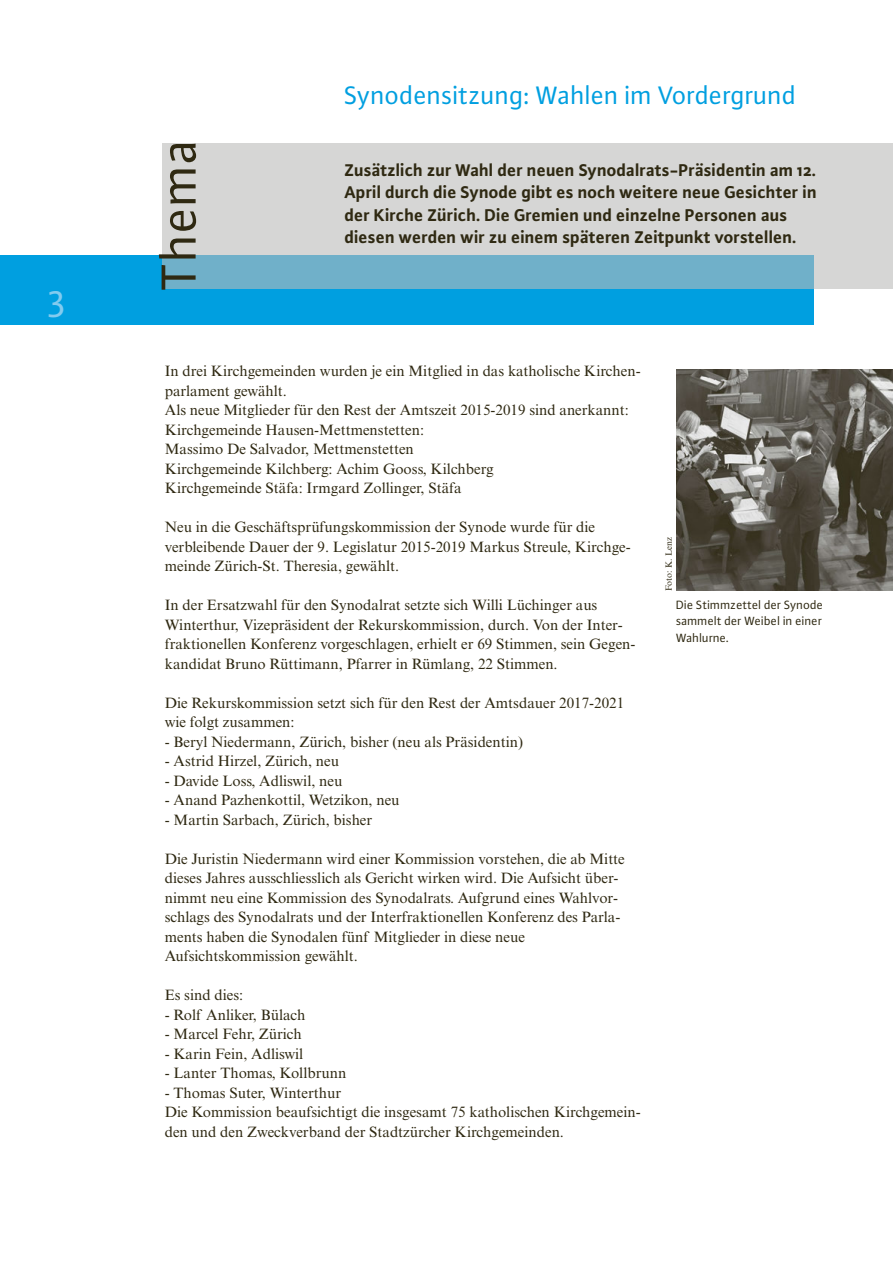
<style>
.page{position:relative;width:893px;height:1263px;background:#fff}
.page>*{position:absolute;margin:0;border:0;box-sizing:border-box;transform-origin:0 0}
.t1{font:52.5px "Plus Sans Pro";letter-spacing:.01em;color:#2f2912}
.t2{font:39px "Plus Sans Pro";color:#82cbef}
.t3{font:27px "Plus Sans Pro";color:#009fe0}
.t4{font:700 18px/22.5px "Plus Sans Pro";color:#2f2912}
.t5{font:15px/19.5px "Times New Roman MT Std";color:#2f2912}
.t6{font:12.75px/16.5px "Plus Sans Pro";color:#2f2912;text-align:justify}
.t7{font:9px "Times New Roman MT Std";color:#2f2912}
</style>
<div class="page">
<div style="left:0;top:255px;width:814px;height:70px;background:#009fe0"></div>
<svg style="left:162px;top:144px;width:731px;height:145px;background:#c0ced2"></svg>
<img style="left:676px;top:369px;width:217px;height:222px">
<h2 class="t2" style="left:49px;top:271px;width:18px">3</h2>
<h1 class="t1" style="left:143px;top:290px;width:153px;rotate:-90deg">Thema</h1>
<h3 class="t3" style="left:344px;top:77px;width:453px">Synodensitzung: Wahlen im Vordergrund</h3>
<p class="t4" style="left:344px;top:157px;width:474px">Zusätzlich zur Wahl der neuen Synodalrats-Präsidentin am 12.<br>April durch die Synode gibt es noch weitere neue Gesichter in der Kirche Zürich. Die Gremien und einzelne Personen aus diesen werden wir zu einem späteren Zeitpunkt vorstellen.</p>
<p class="t5" style="left:165px;top:361px;width:477px">In drei Kirchgemeinden wurden je ein Mitglied in das katholische Kirchen&shy;parlament gewählt.<br>Als neue Mitglieder für den Rest der Amtszeit 2015-2019 sind anerkannt:<br>Kirchgemeinde Hausen-Mettmenstetten:<br>Massimo De Salvador, Mettmenstetten<br>Kirchgemeinde Kilchberg: Achim Gooss, Kilchberg<br>Kirchgemeinde Stäfa: Irmgard Zollinger, Stäfa</p>
<p class="t5" style="left:165px;top:517px;width:467px">Neu in die Geschäftsprüfungskommission der Synode wurde für die verbleibende Dauer der 9. Legislatur 2015-2019 Markus Streule, Kirchge&shy;meinde Zürich-St. Theresia, gewählt.</p>
<p class="t5" style="left:165px;top:595px;width:472px">In der Ersatzwahl für den Synodalrat setzte sich Willi Lüchinger aus Winterthur, Vizepräsident der Rekurskommission, durch. Von der Inter&shy;fraktionellen Konferenz vorgeschlagen, erhielt er 69 Stimmen, sein Gegen&shy;kandidat Bruno Rüttimann, Pfarrer in Rümlang, 22 Stimmen.</p>
<p class="t5" style="left:165px;top:693px;width:461px">Die Rekurskommission setzt sich für den Rest der Amtsdauer 2017-2021 wie folgt zusammen:</p>
<p class="t5" style="left:165px;top:732px;width:360px">- Beryl Niedermann, Zürich, bisher (neu als Präsidentin)</p>
<p class="t5" style="left:165px;top:751px;width:176px">- Astrid Hirzel, Zürich, neu</p>
<p class="t5" style="left:165px;top:771px;width:179px">- Davide Loss, Adliswil, neu</p>
<p class="t5" style="left:165px;top:790px;width:236px">- Anand Pazhenkottil, Wetzikon, neu</p>
<p class="t5" style="left:165px;top:810px;width:209px">- Martin Sarbach, Zürich, bisher</p>
<p class="t5" style="left:165px;top:849px;width:462px">Die Juristin Niedermann wird einer Kommission vorstehen, die ab Mitte dieses Jahres ausschliesslich als Gericht wirken wird. Die Aufsicht über&shy;nimmt neu eine Kommission des Synodalrats. Aufgrund eines Wahlvor&shy;schlags des Synodalrats und der Interfraktionellen Konferenz des Parla&shy;ments haben die Synodalen fünf Mitglieder in diese neue Aufsichtskommission gewählt.</p>
<p class="t5" style="left:165px;top:985px;width:80px">Es sind dies:</p>
<p class="t5" style="left:165px;top:1005px;width:142px">- Rolf Anliker, Bülach</p>
<p class="t5" style="left:165px;top:1024px;width:139px">- Marcel Fehr, Zürich</p>
<p class="t5" style="left:165px;top:1044px;width:140px">- Karin Fein, Adliswil</p>
<p class="t5" style="left:165px;top:1063px;width:183px">- Lanter Thomas, Kollbrunn</p>
<p class="t5" style="left:165px;top:1083px;width:478px">- Thomas Suter, Winterthur<br>Die Kommission beaufsichtigt die insgesamt 75 katholischen Kirchgemein&shy;den und den Zweckverband der Stadtzürcher Kirchgemeinden.</p>
<p class="t7" style="left:664px;top:591px;width:55px;rotate:-90deg">Foto: K. Lenz</p>
<p class="t6" style="left:676px;top:596px;width:149px">Die Stimmzettel der Synode sammelt der Weibel in einer Wahlurne.</p>
</div>
